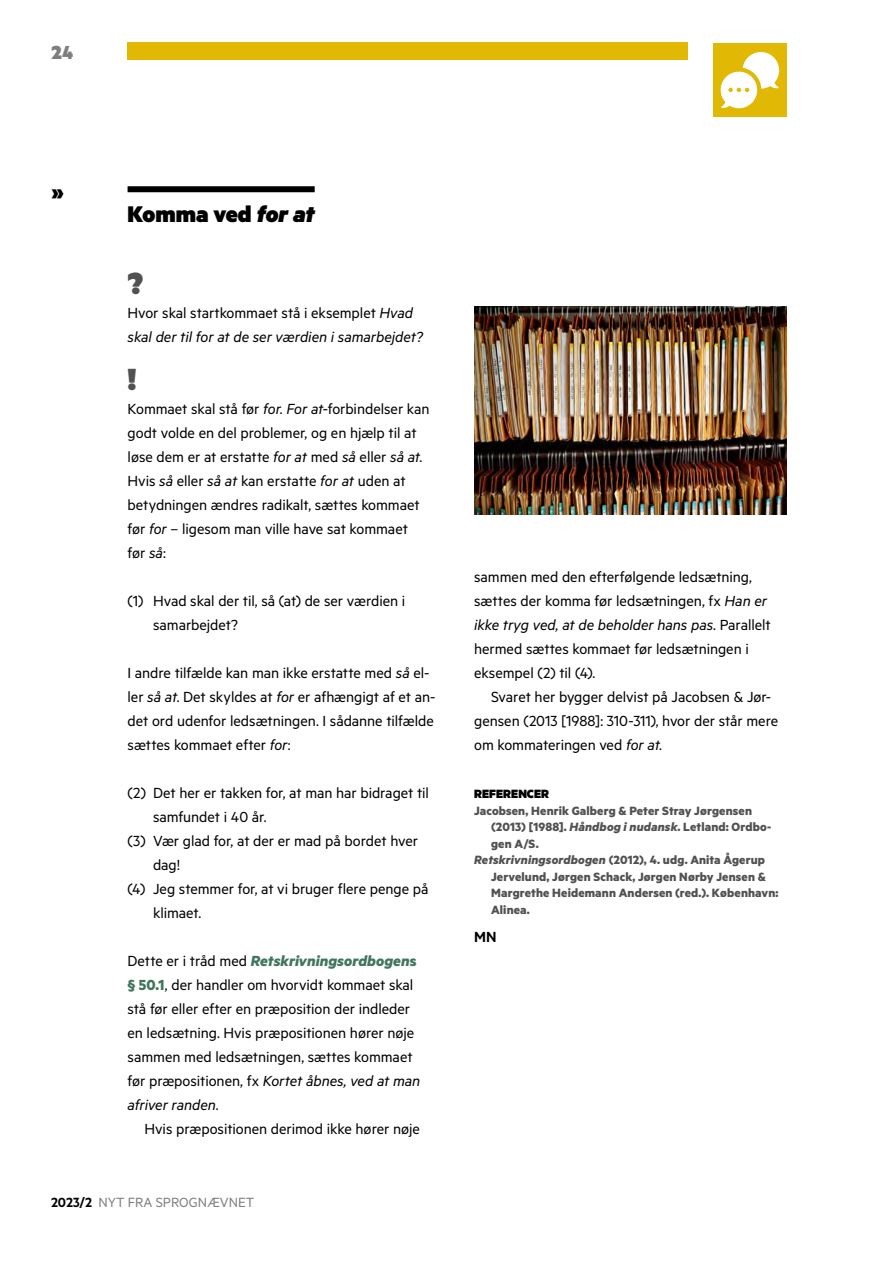
<style>
.page{position:relative;width:893px;height:1263px;background:#fff}
.page>*{position:absolute;margin:0;border:0;box-sizing:border-box;transform-origin:0 0}
.t1{font:900 34.5px "Metric";color:#515151}
.t2{font:900 27px "Metric";color:#000}
.t3{font:900 25.5px "Metric";color:#000}
.t4{font:900 21.3px "Metric";color:#7e7e7f}
.t5{font:16.5px/24px "Metric";color:#000}
.t6{font:italic 16.5px/24px "Metric";letter-spacing:-.005em;color:#000}
.t7{font:600 16.5px "Metric";color:#000}
.t8{font:15px "Metric";color:#7e7e7f}
.t9{font:700 13.5px "Metric";letter-spacing:.01em;color:#515151}
.t10{font:900 13.5px "Metric";letter-spacing:.01em;color:#000}
.s1{font-style:italic}
.s2{font-style:normal}
.s3{font-weight:700;font-style:italic;color:#41755d}
.s4{font-weight:700;color:#41755d}
.s5{font-weight:600;color:#000}
</style>
<div class="page">
<div style="left:128px;top:186px;width:187px;height:6px;background:#000"></div>
<div style="left:713px;top:43px;width:74px;height:74px;background:#e1b904"></div>
<svg style="left:720px;top:52px;width:60px;height:57px"></svg>
<div style="left:128px;top:43px;width:560px;height:17px;background:#e1b904"></div>
<img style="left:474px;top:306px;width:313px;height:208px">
<p class="t4" style="left:51px;top:39px;width:24px">24</p>
<h2 class="t2" style="left:51px;top:176px;width:15px">»</h2>
<h3 class="t3" style="left:128px;top:198px;width:189px">Komma ved <span class="s1">for at</span></h3>
<h1 class="t1" style="left:128px;top:262px;width:18px">?</h1>
<p class="t6" style="left:128px;top:300px;width:297px"><span class="s2">Hvor skal startkommaet stå i eksemplet</span> Hvad skal der til for at de ser værdien i samarbejdet?</p>
<h1 class="t1" style="left:128px;top:358px;width:11px">!</h1>
<p class="t5" style="left:128px;top:396px;width:303px">Kommaet skal stå før <span class="s1">for</span>. <span class="s1">For at</span>-forbindelser kan godt volde en del problemer, og en hjælp til at løse dem er at erstatte <span class="s1">for at</span> med <span class="s1">så</span> eller <span class="s1">så at</span>.<br>Hvis <span class="s1">så</span> eller <span class="s1">så at</span> kan erstatte <span class="s1">for at</span> uden at betydningen ændres radikalt, sættes kommaet før <span class="s1">for</span> – ligesom man ville have sat kommaet før <span class="s1">så</span>:</p>
<p class="t5" style="left:153px;top:588px;width:254px;text-indent:-26px">(1) Hvad skal der til, så (at) de ser værdien i samarbejdet?</p>
<p class="t5" style="left:128px;top:660px;width:309px">I andre tilfælde kan man ikke erstatte med <span class="s1">så</span> el&shy;ler <span class="s1">så at</span>. Det skyldes at <span class="s1">for</span> er afhængigt af et an&shy;det ord udenfor ledsætningen. I sådanne tilfælde sættes kommaet efter <span class="s1">for</span>:</p>
<p class="t5" style="left:128px;top:780px;width:303px">(2) Det her er takken for, at man har bidraget til</p>
<p class="t5" style="left:153px;top:804px;width:115px">samfundet i 40 år.</p>
<p class="t5" style="left:128px;top:828px;width:292px">(3) Vær glad for, at der er mad på bordet hver</p>
<p class="t5" style="left:153px;top:852px;width:29px">dag!</p>
<p class="t5" style="left:128px;top:876px;width:302px">(4) Jeg stemmer for, at vi bruger flere penge på</p>
<p class="t5" style="left:153px;top:900px;width:50px">klimaet.</p>
<p class="t5" style="left:128px;top:948px;width:294px">Dette er i tråd med <span class="s3">Retskrivningsordbogen</span><span class="s4">s § 50.1</span>, der handler om hvorvidt kommaet skal stå før eller efter en præposition der indleder en ledsætning. Hvis præpositionen hører nøje sammen med ledsætningen, sættes kommaet før præpositionen, fx <span class="s1">Kortet åbnes, ved at man afriver randen</span>.</p>
<p class="t5" style="left:145px;top:1116px;width:277px">Hvis præpositionen derimod ikke hører nøje</p>
<p class="t8" style="left:51px;top:1193px;width:205px"><span class="s5">2023/2</span> NYT FRA SPROGNÆVNET</p>
<p class="t5" style="left:474px;top:564px;width:298px">sammen med den efterfølgende ledsætning, sættes der komma før ledsætningen, fx <span class="s1">Han er ikke tryg ved, at de beholder hans pas</span>. Parallelt hermed sættes kommaet før ledsætningen i eksempel (2) til (4).</p>
<p class="t5" style="left:474px;top:684px;width:306px;text-indent:17px">Svaret her bygger delvist på Jacobsen &amp; Jør&shy;gensen (2013 [1988]: 310-311), hvor der står mere om kommateringen ved <span class="s1">for at</span>.</p>
<p class="t10" style="left:474px;top:785px;width:77px">REFERENCER</p>
<p class="t9" style="left:474px;top:802px;width:279px">Jacobsen, Henrik Galberg &amp; Peter Stray Jørgensen</p>
<p class="t9" style="left:491px;top:819px;width:282px">(2013) [1988]. <span class="s1">Håndbog i nudansk</span>. Letland: Ordbo-</p>
<p class="t9" style="left:491px;top:835px;width:49px">gen A/S.</p>
<p class="t9" style="left:474px;top:852px;width:292px"><span class="s1">Retskrivningsordbogen</span> (2012), 4. udg. Anita Ågerup</p>
<p class="t9" style="left:491px;top:868px;width:276px">Jervelund, Jørgen Schack, Jørgen Nørby Jensen &amp;</p>
<p class="t9" style="left:491px;top:885px;width:289px">Margrethe Heidemann Andersen (red.). København:</p>
<p class="t9" style="left:491px;top:901px;width:40px">Alinea.</p>
<p class="t7" style="left:474px;top:927px;width:24px">MN</p>
</div>
